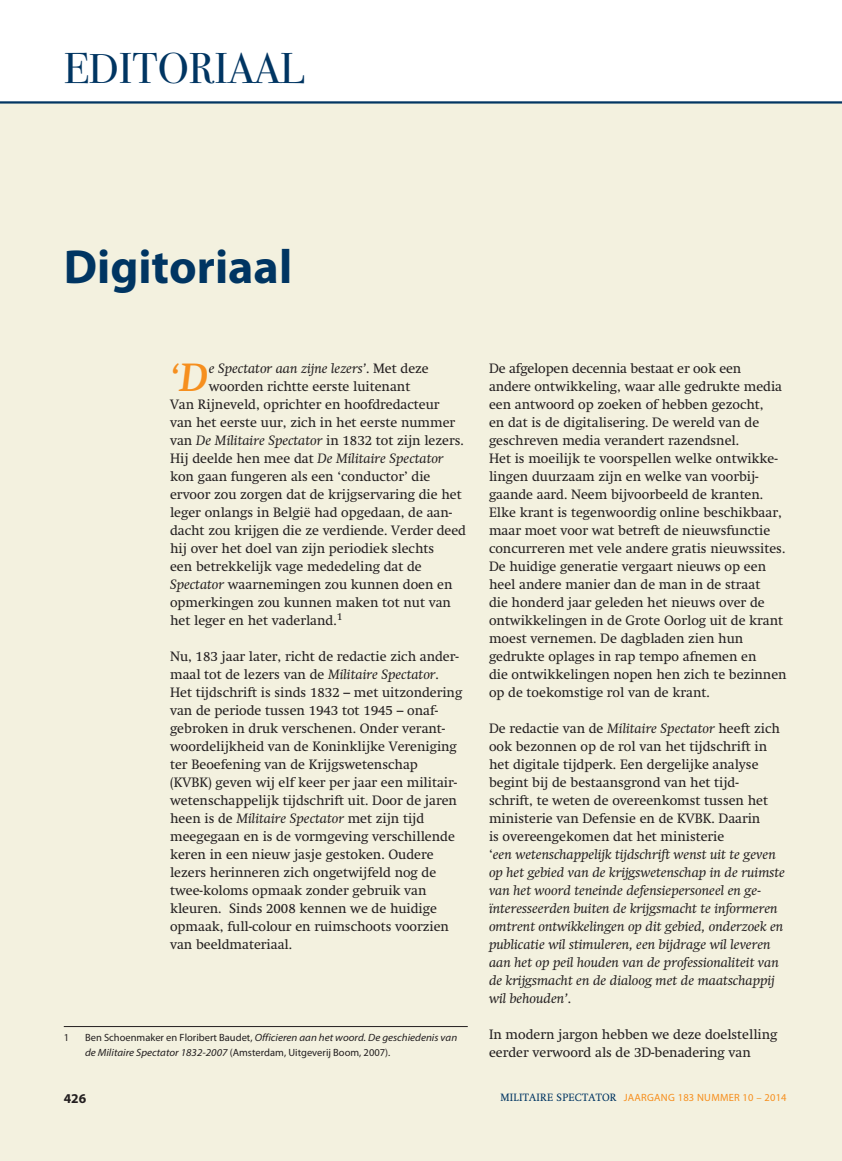
<style>
.page{position:relative;width:842px;height:1161px;background:#fff}
.page>*{position:absolute;margin:0;border:0;box-sizing:border-box;transform-origin:0 0}
.t1{font:700 48px "Myriad Pro";color:#003562}
.t2{font:45px "Bodoni Seventytwo EF";color:#003562}
.t3{font:italic 39.3px "Swift";color:#f68f1e;scale:1.05 1}
.t4{font:13.5px/18px "Swift";color:#231f20}
.t5{font:italic 13.5px/18px "Swift";color:#231f20;scale:1.05 1}
.t6{font:700 13.5px "Myriad Pro";color:#231f20}
.t7{font:italic 10.5px/15px "Myriad Pro";color:#231f20;scale:1.05 1}
.t8{font:10.5px "Myriad Pro";letter-spacing:.025em;color:#f68f1e}
.t9{font:10.5px "Myriad Pro";color:#231f20}
.s1{font-weight:700}
.s2{font-style:normal}
.s3{font-style:italic}
.s4{font-family:"Swift";color:#003562}
</style>
<div class="page">
<div style="left:0;top:102px;width:842px;height:1059px;background:#f3f1df"></div>
<hr style="left:0;top:102px;width:842px;height:2px;background:#003562">
<hr style="left:0;top:101px;width:842px;height:2px;background:#003562">
<hr style="left:64px;top:1026px;width:404px;height:1px;background:#231f20">
<h2 class="t2" style="left:64px;top:42px;width:242px">EDITORIAAL</h2>
<h1 class="t1" style="left:64px;top:240px;width:230px">Digitoriaal</h1>
<h3 class="t3" style="left:170px;top:354px;width:38px">‘<span class="s1">D</span></h3>
<p class="t5" style="left:209px;top:359px;width:211px">e Spectator aan zijne lezers’<span class="s2">. Met deze</span></p>
<p class="t4" style="left:209px;top:377px;width:203px">woorden richtte eerste luitenant</p>
<p class="t4" style="left:170px;top:395px;width:271px">Van Rijneveld, oprichter en hoofdredacteur</p>
<p class="t4" style="left:170px;top:413px;width:287px">van het eerste uur, zich in het eerste nummer</p>
<p class="t4" style="left:170px;top:431px;width:295px">van <span class="s3">De Militaire Spectator</span> in 1832 tot zijn lezers.</p>
<p class="t5" style="left:170px;top:449px;width:262px"><span class="s2">Hij deelde hen mee dat</span> De Militaire Spectator</p>
<p class="t4" style="left:170px;top:467px;width:262px">kon gaan fungeren als een ‘conductor’ die</p>
<p class="t4" style="left:170px;top:485px;width:293px">ervoor zou zorgen dat de krijgservaring die het</p>
<p class="t4" style="left:170px;top:503px;width:284px">leger onlangs in België had opgedaan, de aan-</p>
<p class="t4" style="left:170px;top:521px;width:297px">dacht zou krijgen die ze verdiende. Verder deed</p>
<p class="t4" style="left:170px;top:539px;width:266px">hij over het doel van zijn periodiek slechts</p>
<p class="t4" style="left:170px;top:557px;width:253px">een betrekkelijk vage mededeling dat de</p>
<p class="t4" style="left:170px;top:575px;width:284px"><span class="s3">Spectator</span> waarnemingen zou kunnen doen en</p>
<p class="t4" style="left:170px;top:593px;width:282px">opmerkingen zou kunnen maken tot nut van</p>
<p class="t4" style="left:170px;top:611px;width:174px">het leger en het vaderland.<sup>1</sup></p>
<p class="t4" style="left:170px;top:647px;width:294px">Nu, 183 jaar later, richt de redactie zich ander&shy;maal tot de lezers van de <span class="s3">Militaire Spectator</span>.<br>Het tijdschrift is sinds 1832 – met uitzondering van de periode tussen 1943 tot 1945 – onaf&shy;gebroken in druk verschenen. Onder verant&shy;woordelijkheid van de Koninklijke Vereniging ter Beoefening van de Krijgswetenschap (KVBK) geven wij elf keer per jaar een militair&shy;wetenschappelijk tijdschrift uit. Door de jaren heen is de <span class="s3">Militaire Spectator</span> met zijn tijd meegegaan en is de vormgeving verschillende keren in een nieuw jasje gestoken. Oudere lezers herinneren zich ongetwijfeld nog de twee-koloms opmaak zonder gebruik van kleuren. Sinds 2008 kennen we de huidige opmaak, full-colour en ruimschoots voorzien van beeldmateriaal.</p>
<p class="t9" style="left:64px;top:1032px;width:7px">1</p>
<p class="t7" style="left:85px;top:1030px;width:356px"><span class="s2">Ben Schoenmaker en Floribert Baudet,</span> Officieren aan het woord. De geschiedenis van de Militaire Spectator 1832-2007 <span class="s2">(Amsterdam, Uitgeverij Boom, 2007).</span></p>
<p class="t4" style="left:489px;top:359px;width:299px">De afgelopen decennia bestaat er ook een<br>andere ontwikkeling, waar alle gedrukte media een antwoord op zoeken of hebben gezocht,<br>en dat is de digitalisering. De wereld van de geschreven media verandert razendsnel.<br>Het is moeilijk te voorspellen welke ontwikke&shy;lingen duurzaam zijn en welke van voorbij&shy;gaande aard. Neem bijvoorbeeld de kranten.<br>Elke krant is tegenwoordig online beschikbaar, maar moet voor wat betreft de nieuwsfunctie concurreren met vele andere gratis nieuwssites.<br>De huidige generatie vergaart nieuws op een heel andere manier dan de man in de straat<br>die honderd jaar geleden het nieuws over de ontwikkelingen in de Grote Oorlog uit de krant moest vernemen. De dagbladen zien hun gedrukte oplages in rap tempo afnemen en<br>die ontwikkelingen nopen hen zich te bezinnen op de toekomstige rol van de krant.</p>
<p class="t5" style="left:489px;top:719px;width:283px"><span class="s2">De redactie van de</span> Militaire Spectator <span class="s2">heeft zich ook bezonnen op de rol van het tijdschrift in het digitale tijdperk. Een dergelijke analyse begint bij de bestaansgrond van het tijd&shy;schrift, te weten de overeenkomst tussen het ministerie van Defensie en de KVBK. Daarin<br>is overeengekomen dat het ministerie<br>‘</span>een wetenschappelijk tijdschrift wenst uit te geven op het gebied van de krijgswetenschap in de ruimste van het woord teneinde defensiepersoneel en ge&shy;ïnteresseerden buiten de krijgsmacht te informeren omtrent ontwikkelingen op dit gebied, onderzoek en publicatie wil stimuleren, een bijdrage wil leveren aan het op peil houden van de professionaliteit van de krijgsmacht en de dialoog met de maatschappij wil behouden’<span class="s2">.</span></p>
<p class="t4" style="left:489px;top:1025px;width:290px">In modern jargon hebben we deze doelstelling eerder verwoord als de 3D-benadering van</p>
<p class="t6" style="left:64px;top:1091px;width:24px">426</p>
<p class="t8" style="left:500px;top:1091px;width:288px"><span class="s4">MILITAIRE SPECTATOR</span> JAARGANG 183 NUMMER 10 – 2014</p>
</div>
